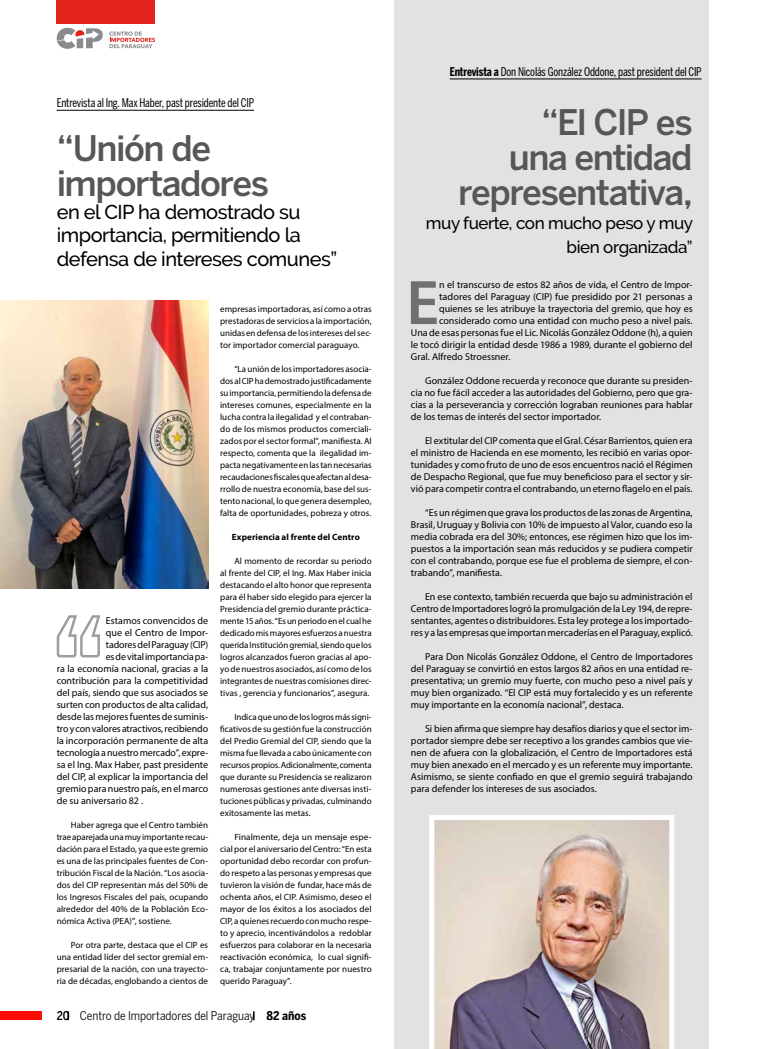
<style>
.page{position:relative;width:766px;height:1049px;background:#fff}
.page>*{position:absolute;margin:0;border:0;box-sizing:border-box;transform-origin:0 0}
.t1{font:600 63.4px "Myriad Pro";color:#706f6f}
.t2{font:500 35px/35px "Benton Sans";letter-spacing:-.04em;color:#575756;text-align:right}
.t3{font:500 20px/23px "Raleway";letter-spacing:-.025em;color:#000}
.t4{font:500 17px/24px "Raleway";letter-spacing:-.025em;color:#000;text-align:right}
.t5{font:12px "Benton Sans Comp";letter-spacing:-.015em;color:#000}
.t6{font:12px "Benton Sans Cond";color:#000}
.t7{font:10px/12px "Myriad Pro";color:#000;text-align:justify}
.t8{font:9px/12px "Myriad Pro";letter-spacing:.005em;color:#000;text-align:justify}
.t9{font:700 9px "Myriad Pro";letter-spacing:.01em;color:#000}
.s1{font-weight:500}
.s2{font-weight:700}
</style>
<div class="page">
<img style="left:0;top:300px;width:208px;height:289px">
<div style="left:394px;top:0;width:315px;height:1049px;background:#e2e2e3"></div>
<hr style="left:449px;top:79px;width:252px;height:1px;background:#000">
<hr style="left:57px;top:110px;width:197px;height:1px;background:#000">
<svg style="left:56px;top:615px;width:45px;height:43px"></svg>
<div style="left:0;top:1011px;width:42px;height:9px;background:#f90c06"></div>
<svg style="left:67px;top:1011px;width:2px;height:9px"></svg>
<div style="left:57px;top:0;width:98px;height:24px;background:#e2241c"></div>
<svg style="left:109px;top:31px;width:46px;height:17px"></svg>
<svg style="left:57px;top:28px;width:46px;height:21px"></svg>
<img style="left:429px;top:815px;width:245px;height:234px">
<p class="t5" style="left:57px;top:96px;width:199px">Entrevista al Ing. Max Haber, past presidente del CIP</p>
<h2 class="t2" style="left:57px;top:131px;width:214px;text-align:left">“Unión de importadores</h2>
<h3 class="t3" style="left:57px;top:201px;width:282px">en el CIP ha demostrado su importancia, permitiendo la defensa de intereses comunes”</h3>
<p class="t7" style="left:106px;top:614px;width:104px">Estamos convencidos de</p>
<p class="t7" style="left:106px;top:626px;width:104px">que el Centro de Impor-</p>
<p class="t7" style="left:106px;top:638px;width:104px">tadores del Paraguay (CIP)</p>
<p class="t7" style="left:106px;top:650px;width:104px">es de vital importancia pa-</p>
<p class="t7" style="left:57px;top:662px;width:153px">ra la economía nacional, gracias a la</p>
<p class="t7" style="left:57px;top:674px;width:153px">contribución para la competitividad</p>
<p class="t7" style="left:57px;top:686px;width:153px">del país, siendo que sus asociados se</p>
<p class="t7" style="left:57px;top:698px;width:153px">surten con productos de alta calidad,</p>
<p class="t7" style="left:57px;top:710px;width:153px">desde las mejores fuentes de suminis-</p>
<p class="t7" style="left:57px;top:722px;width:153px">tro y con valores atractivos, recibiendo</p>
<p class="t7" style="left:57px;top:734px;width:153px">la incorporación permanente de alta</p>
<p class="t7" style="left:57px;top:746px;width:153px">tecnología a nuestro mercado”, expre-</p>
<p class="t7" style="left:57px;top:758px;width:153px">sa el Ing. Max Haber, past presidente</p>
<p class="t7" style="left:57px;top:770px;width:153px">del CIP, al explicar la importancia del</p>
<p class="t7" style="left:57px;top:782px;width:153px">gremio para nuestro país, en el marco</p>
<p class="t7" style="left:57px;top:794px;width:88px">de su aniversario 82 .</p>
<p class="t8" style="left:57px;top:819px;width:153px;text-indent:14px">Haber agrega que el Centro también trae aparejada una muy importante recau&shy;dación para el Estado, ya que este gremio es una de las principales fuentes de Con&shy;tribución Fiscal de la Nación. “Los asocia&shy;dos del CIP representan más del 50% de los Ingresos Fiscales del país, ocupando alrededor del 40% de la Población Eco&shy;nómica Activa (PEA)”, sostiene.</p>
<p class="t8" style="left:57px;top:939px;width:153px;text-indent:14px">Por otra parte, destaca que el CIP es una entidad líder del sector gremial em&shy;presarial de la nación, con una trayecto&shy;ria de décadas, englobando a cientos de</p>
<p class="t8" style="left:220px;top:303px;width:153px">empresas importadoras, así como a otras prestadoras de servicios a la importación, unidas en defensa de los intereses del sec&shy;tor importador comercial paraguayo.</p>
<p class="t8" style="left:220px;top:363px;width:153px;text-indent:14px">“La unión de los importadores asocia&shy;dos al CIP ha demostrado justificadamente su importancia, permitiendo la defensa de intereses comunes, especialmente en la lucha contra la ilegalidad y el contraban&shy;do de los mismos productos comerciali&shy;zados por el sector formal”, manifiesta. Al respecto, comenta que la ilegalidad im&shy;pacta negativamente en las tan necesarias recaudaciones fiscales que afectan al desa&shy;rrollo de nuestra economía, base del sus&shy;tento nacional, lo que genera desempleo, falta de oportunidades, pobreza y otros.</p>
<p class="t9" style="left:232px;top:531px;width:129px">Experiencia al frente del Centro</p>
<p class="t8" style="left:220px;top:555px;width:153px;text-indent:14px">Al momento de recordar su periodo al frente del CIP, el Ing. Max Haber inicia destacando el alto honor que representa para él haber sido elegido para ejercer la Presidencia del gremio durante práctica&shy;mente 15 años. “Es un periodo en el cual he dedicado mis mayores esfuerzos a nuestra querida Institución gremial, siendo que los logros alcanzados fueron gracias al apo&shy;yo de nuestros asociados, así como de los integrantes de nuestras comisiones direc&shy;tivas , gerencia y funcionarios”, asegura.</p>
<p class="t8" style="left:220px;top:711px;width:153px;text-indent:14px">Indica que uno de los logros más signi&shy;ficativos de su gestión fue la construcción del Predio Gremial del CIP, siendo que la misma fue llevada a cabo únicamente con recursos propios. Adicionalmente, comenta que durante su Presidencia se realizaron numerosas gestiones ante diversas insti&shy;tuciones públicas y privadas, culminando exitosamente las metas.</p>
<p class="t8" style="left:220px;top:831px;width:153px;text-indent:14px">Finalmente, deja un mensaje espe&shy;cial por el aniversario del Centro: “En esta oportunidad debo recordar con profun&shy;do respeto a las personas y empresas que tuvieron la visión de fundar, hace más de ochenta años, el CIP. Asimismo, deseo el mayor de los éxitos a los asociados del CIP, a quienes recuerdo con mucho respe&shy;to y aprecio, incentivándolos a redoblar esfuerzos para colaborar en la necesaria reactivación económica, lo cual signifi&shy;ca, trabajar conjuntamente por nuestro querido Paraguay”.</p>
<p class="t6" style="left:57px;top:1009px;width:251px"><span class="s1">20</span> Centro de Importadores del Paraguay <span class="s2">82 años</span></p>
<p class="t5" style="left:450px;top:65px;width:253px"><span class="s2">Entrevista a</span> Don Nicolás González Oddone, past president del CIP</p>
<h2 class="t2" style="left:458px;top:104px;width:236px">“El CIP es<br>una entidad representativa,</h2>
<h3 class="t4" style="left:426px;top:211px;width:268px">muy fuerte, con mucho peso y muy bien organizada”</h3>
<h1 class="t1" style="left:406px;top:262px;width:34px">E</h1>
<p class="t7" style="left:439px;top:278px;width:255px">n el transcurso de estos 82 años de vida, el Centro de Impor-</p>
<p class="t7" style="left:439px;top:290px;width:255px">tadores del Paraguay (CIP) fue presidido por 21 personas a</p>
<p class="t7" style="left:439px;top:302px;width:255px">quienes se les atribuye la trayectoria del gremio, que hoy es</p>
<p class="t7" style="left:439px;top:314px;width:255px">considerado como una entidad con mucho peso a nivel país.</p>
<p class="t7" style="left:411px;top:326px;width:283px">Una de esas personas fue el Lic. Nicolás González Oddone (h), a quien</p>
<p class="t7" style="left:411px;top:338px;width:283px">le tocó dirigir la entidad desde 1986 a 1989, durante el gobierno del</p>
<p class="t7" style="left:411px;top:350px;width:101px">Gral. Alfredo Stroessner.</p>
<p class="t7" style="left:411px;top:374px;width:283px;text-indent:14px">González Oddone recuerda y reconoce que durante su presiden&shy;cia no fue fácil acceder a las autoridades del Gobierno, pero que gra&shy;cias a la perseverancia y corrección lograban reuniones para hablar de los temas de interés del sector importador.</p>
<p class="t7" style="left:411px;top:434px;width:283px;text-indent:14px">El extitular del CIP comenta que el Gral. César Barrientos, quien era el ministro de Hacienda en ese momento, les recibió en varias opor&shy;tunidades y como fruto de uno de esos encuentros nació el Régimen de Despacho Regional, que fue muy beneficioso para el sector y sir&shy;vió para competir contra el contrabando, un eterno flagelo en el país.</p>
<p class="t7" style="left:411px;top:506px;width:283px;text-indent:14px">“Es un régimen que grava los productos de las zonas de Argentina, Brasil, Uruguay y Bolivia con 10% de impuesto al Valor, cuando eso la media cobrada era del 30%; entonces, ese régimen hizo que los im&shy;puestos a la importación sean más reducidos y se pudiera competir con el contrabando, porque ese fue el problema de siempre, el con&shy;trabando”, manifiesta.</p>
<p class="t7" style="left:411px;top:590px;width:283px;text-indent:14px">En ese contexto, también recuerda que bajo su administración el Centro de Importadores logró la promulgación de la Ley 194, de repre&shy;sentantes, agentes o distribuidores. Esta ley protege a los importado&shy;res y a las empresas que importan mercaderías en el Paraguay, explicó.</p>
<p class="t7" style="left:411px;top:650px;width:283px;text-indent:14px">Para Don Nicolás González Oddone, el Centro de Importadores del Paraguay se convirtió en estos largos 82 años en una entidad re&shy;presentativa; un gremio muy fuerte, con mucho peso a nivel país y muy bien organizado. “El CIP está muy fortalecido y es un referente muy importante en la economía nacional”, destaca.</p>
<p class="t7" style="left:411px;top:722px;width:283px;text-indent:14px">Si bien afirma que siempre hay desafíos diarios y que el sector im&shy;portador siempre debe ser receptivo a los grandes cambios que vie&shy;nen de afuera con la globalización, el Centro de Importadores está muy bien anexado en el mercado y es un referente muy importante.<br>Asimismo, se siente confiado en que el gremio seguirá trabajando para defender los intereses de sus asociados.</p>
</div>
